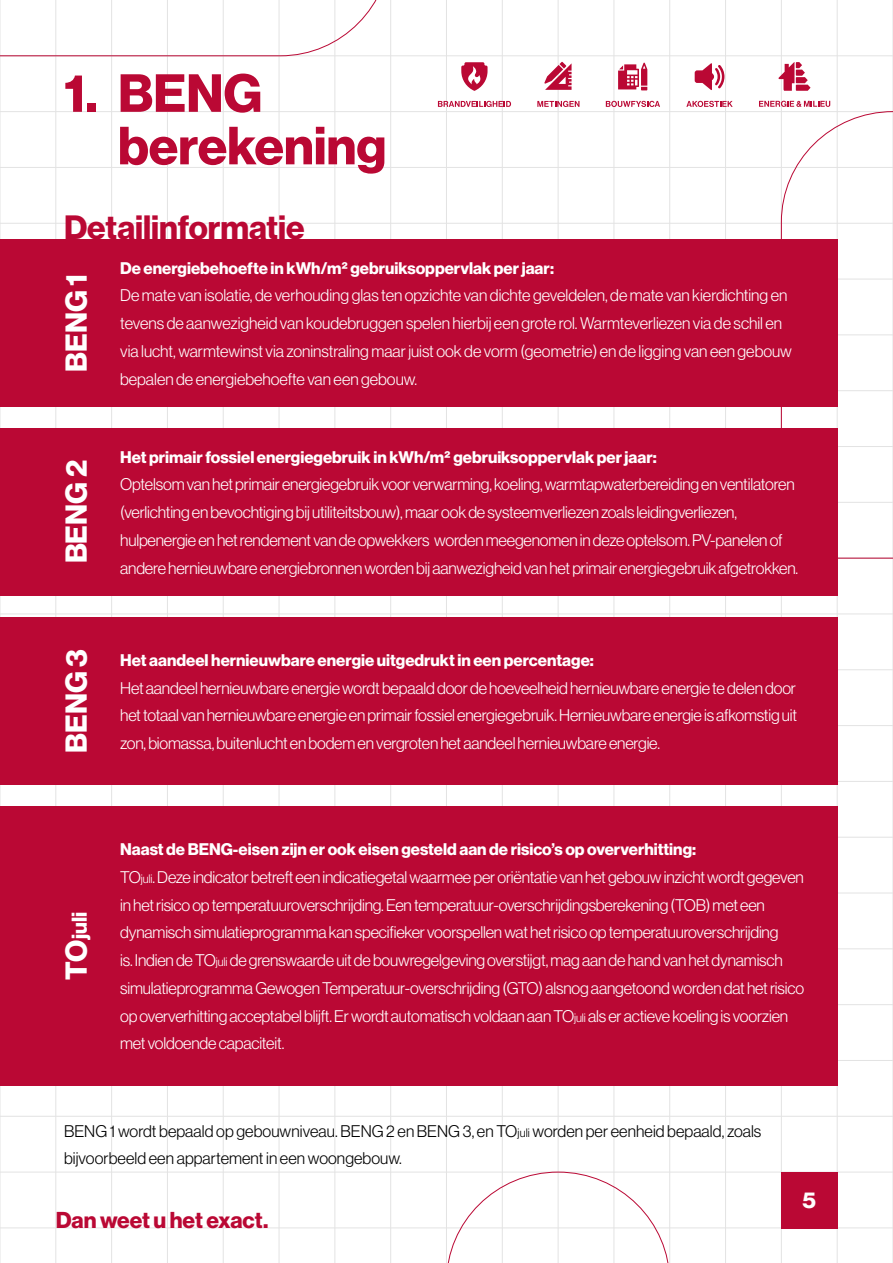
<style>
.page{position:relative;width:893px;height:1263px;background:#fff}
.page>*{position:absolute;margin:0;border:0;box-sizing:border-box;transform-origin:0 0}
.t1{font:52.5px/52.5px "N Haas Grotesk DS Pro 75 Bd";color:#ba0834}
.t2{font:33px "N Haas Grotesk DS Pro 75 Bd";color:#ba0834}
.t3{font:29.7px "N Haas Grotesk DS Pro 75 Bd";color:#fff}
.t4{font:22.5px "N Haas Grotesk DS Pro 75 Bd";letter-spacing:-.005em;color:#ba0834}
.t5{font:22.5px "N Haas Grotesk DS Pro 75 Bd";color:#fff}
.t6{font:21px "N Haas Grotesk DS Pro 75 Bd";color:#fff}
.t7{font:16.5px/27.8px "N Haas Grotesk DS Pro 45 Lt";letter-spacing:-.01em;color:#fff}
.t8{font:16.5px "N Haas Grotesk DS Pro 75 Bd";color:#fff}
.t9{font:16.5px/27.8px "N Haas Grotesk DS Pro 45 Lt";letter-spacing:.005em;color:#000}
.s1{font-size:29.7px}
.s2{font-size:12px}
</style>
<div class="page">
<hr style="left:56px;top:0;width:1px;height:1263px;background:#e3e3e3">
<hr style="left:111px;top:0;width:1px;height:1263px;background:#e3e3e3">
<hr style="left:167px;top:0;width:1px;height:1263px;background:#e3e3e3">
<hr style="left:0;top:0;width:1px;height:1263px;background:#e3e3e3">
<hr style="left:223px;top:0;width:1px;height:1263px;background:#e3e3e3">
<hr style="left:279px;top:0;width:1px;height:1263px;background:#e3e3e3">
<hr style="left:335px;top:0;width:1px;height:1263px;background:#e3e3e3">
<hr style="left:390px;top:0;width:1px;height:1263px;background:#e3e3e3">
<hr style="left:446px;top:0;width:1px;height:1263px;background:#e3e3e3">
<hr style="left:502px;top:0;width:1px;height:1263px;background:#e3e3e3">
<hr style="left:558px;top:0;width:1px;height:1263px;background:#e3e3e3">
<hr style="left:614px;top:0;width:1px;height:1263px;background:#e3e3e3">
<hr style="left:669px;top:0;width:1px;height:1263px;background:#e3e3e3">
<hr style="left:725px;top:0;width:1px;height:1263px;background:#e3e3e3">
<hr style="left:781px;top:0;width:1px;height:1263px;background:#e3e3e3">
<hr style="left:837px;top:0;width:1px;height:1263px;background:#e3e3e3">
<hr style="left:892px;top:0;width:1px;height:1263px;background:#e3e3e3">
<hr style="left:0;top:56px;width:893px;height:1px;background:#e3e3e3">
<hr style="left:0;top:111px;width:893px;height:1px;background:#e3e3e3">
<hr style="left:0;top:167px;width:893px;height:1px;background:#e3e3e3">
<hr style="left:0;top:223px;width:893px;height:1px;background:#e3e3e3">
<hr style="left:0;top:614px;width:893px;height:1px;background:#e3e3e3">
<hr style="left:0;top:669px;width:893px;height:1px;background:#e3e3e3">
<hr style="left:0;top:725px;width:893px;height:1px;background:#e3e3e3">
<hr style="left:0;top:781px;width:893px;height:1px;background:#e3e3e3">
<hr style="left:0;top:837px;width:893px;height:1px;background:#e3e3e3">
<hr style="left:0;top:893px;width:893px;height:1px;background:#e3e3e3">
<hr style="left:0;top:948px;width:893px;height:1px;background:#e3e3e3">
<hr style="left:0;top:1004px;width:893px;height:1px;background:#e3e3e3">
<hr style="left:0;top:1060px;width:893px;height:1px;background:#e3e3e3">
<hr style="left:0;top:1116px;width:893px;height:1px;background:#e3e3e3">
<hr style="left:0;top:1172px;width:893px;height:1px;background:#e3e3e3">
<hr style="left:0;top:1228px;width:893px;height:1px;background:#e3e3e3">
<svg style="left:0;top:0;width:390px;height:56px"></svg>
<svg style="left:447px;top:1171px;width:222px;height:92px"></svg>
<svg style="left:781px;top:111px;width:112px;height:448px"></svg>
<svg style="left:695px;top:63px;width:29px;height:27px"></svg>
<svg style="left:686px;top:101px;width:47px;height:6px"></svg>
<svg style="left:618px;top:63px;width:29px;height:27px"></svg>
<svg style="left:606px;top:101px;width:54px;height:6px"></svg>
<svg style="left:759px;top:101px;width:71px;height:6px"></svg>
<svg style="left:778px;top:62px;width:32px;height:29px"></svg>
<svg style="left:537px;top:101px;width:42px;height:6px"></svg>
<svg style="left:544px;top:62px;width:28px;height:28px"></svg>
<svg style="left:461px;top:62px;width:27px;height:29px"></svg>
<svg style="left:438px;top:101px;width:73px;height:6px"></svg>
<div style="left:781px;top:1172px;width:56px;height:56px;background:#ba0834"></div>
<div style="left:0;top:239px;width:837px;height:168px;background:#ba0834"></div>
<div style="left:0;top:428px;width:837px;height:168px;background:#ba0834"></div>
<div style="left:0;top:617px;width:837px;height:168px;background:#ba0834"></div>
<div style="left:0;top:806px;width:837px;height:280px;background:#ba0834"></div>
<h1 class="t1" style="left:118px;top:68px;width:270px;text-indent:-54px">1. BENG berekening</h1>
<h2 class="t2" style="left:64px;top:208px;width:242px">Detailinformatie</h2>
<h3 class="t3" style="left:59px;top:372px;width:100px;rotate:-90deg">BENG 1</h3>
<h3 class="t3" style="left:59px;top:563px;width:105px;rotate:-90deg">BENG 2</h3>
<h3 class="t3" style="left:59px;top:753px;width:105px;rotate:-90deg">BENG 3</h3>
<p class="t8" style="left:120px;top:258px;width:435px">De energiebehoefte in kWh/m² gebruiksoppervlak per jaar:</p>
<p class="t7" style="left:120px;top:282px;width:673px">De mate van isolatie, de verhouding glas ten opzichte van dichte geveldelen, de mate van kierdichting en tevens de aanwezigheid van koudebruggen spelen hierbij een grote rol. Warmteverliezen via de schil en via lucht, warmtewinst via zoninstraling maar juist ook de vorm (geometrie) en de ligging van een gebouw bepalen de energiebehoefte van een gebouw.</p>
<p class="t8" style="left:120px;top:447px;width:538px">Het primair fossiel energiegebruik in kWh/m² gebruiksoppervlak per jaar:</p>
<p class="t7" style="left:120px;top:471px;width:679px">Optelsom van het primair energiegebruik voor verwarming, koeling, warmtapwaterbereiding en ventilatoren (verlichting en bevochtiging bij utiliteitsbouw), maar ook de systeemverliezen zoals leidingverliezen, hulpenergie en het rendement van de opwekkers worden meegenomen in deze optelsom. PV-panelen of andere hernieuwbare energiebronnen worden bij aanwezigheid van het primair energiegebruik afgetrokken.</p>
<p class="t8" style="left:120px;top:650px;width:475px">Het aandeel hernieuwbare energie uitgedrukt in een percentage:</p>
<p class="t7" style="left:120px;top:674px;width:678px;text-align:justify">Het aandeel hernieuwbare energie wordt bepaald door de hoeveelheid hernieuwbare energie te delen door het totaal van hernieuwbare energie en primair fossiel energiegebruik. Hernieuwbare energie is afkomstig uit zon, biomassa, buitenlucht en bodem en vergroten het aandeel hernieuwbare energie.</p>
<p class="t6" style="left:67px;top:980px;width:69px;rotate:-90deg"><span class="s1">TO</span>juli</p>
<p class="t8" style="left:120px;top:840px;width:577px">Naast de BENG-eisen zijn er ook eisen gesteld aan de risico’s op oververhitting:</p>
<p class="t7" style="left:120px;top:863px;width:685px">TO<span class="s2">juli</span>. Deze indicator betreft een indicatiegetal waarmee per oriëntatie van het gebouw inzicht wordt gegeven in het risico op temperatuuroverschrijding. Een temperatuur-overschrijdingsberekening (TOB) met een dynamisch simulatieprogramma kan specifieker voorspellen wat het risico op temperatuuroverschrijding<br>is. Indien de TO<span class="s2">juli</span> de grenswaarde uit de bouwregelgeving overstijgt, mag aan de hand van het dynamisch simulatieprogramma Gewogen Temperatuur-overschrijding (GTO) alsnog aangetoond worden dat het risico op oververhitting acceptabel blijft. Er wordt automatisch voldaan aan TO<span class="s2">juli</span> als er actieve koeling is voorzien met voldoende capaciteit.</p>
<p class="t9" style="left:64px;top:1117px;width:699px">BENG 1 wordt bepaald op gebouwniveau. BENG 2 en BENG 3, en TO<span class="s2">juli</span> worden per eenheid bepaald, zoals bijvoorbeeld een appartement in een woongebouw.</p>
<h3 class="t4" style="left:56px;top:1207px;width:214px">Dan weet u het exact.</h3>
<h3 class="t5" style="left:802px;top:1187px;width:15px">5</h3>
</div>
